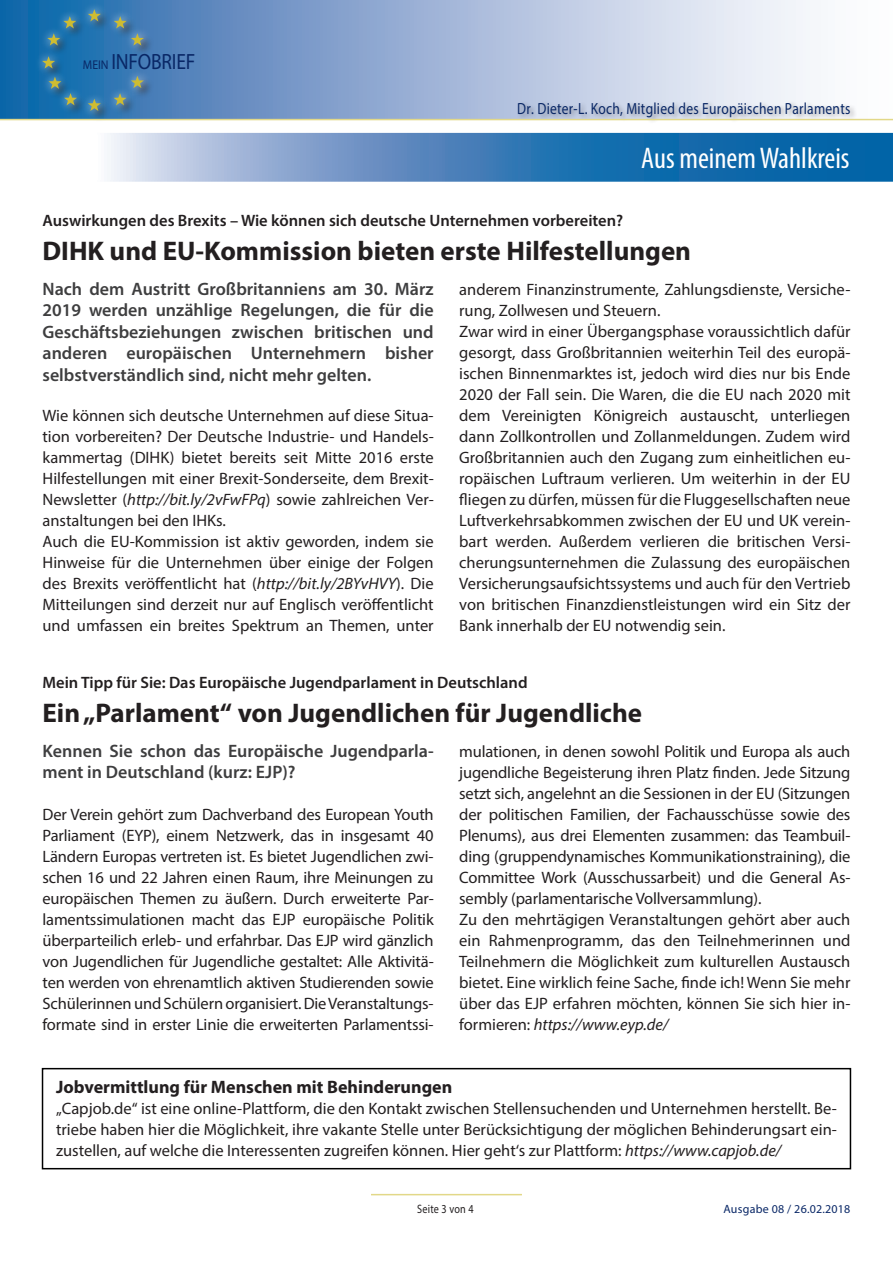
<style>
.page{position:relative;width:893px;height:1263px;background:#fff}
.page>*{position:absolute;margin:0;border:0;box-sizing:border-box;transform-origin:0 0}
.t1{font:condensed 30px "Myriad Pro";color:#fff}
.t2{font:700 27px "Myriad Pro";color:#231f20}
.t3{font:22.05px "Myriad Pro";letter-spacing:-.01em;color:#092766;scale:.88 1}
.t4{font:600 18px/21.6px "Myriad Pro";color:#3e3e3f;text-align:justify}
.t5{font:700 18px "Myriad Pro";color:#231f20}
.t6{font:16.5px/21px "Myriad Pro";color:#231f20}
.t7{font:600 16.5px "Myriad Pro";color:#231f20}
.t8{font:16.2px "Myriad Pro";letter-spacing:.02em;color:#092766;scale:.83 1}
.t9{font:12.15px "Myriad Pro";letter-spacing:.02em;color:#231f20;scale:.83 1}
.t10{font:12px "Myriad Pro";letter-spacing:.02em;color:#092766}
.s1{font-size:12.75px}
.s2{font-style:italic}
</style>
<div class="page">
<svg style="left:107px;top:133px;width:786px;height:49px;background:#4f8abe"></svg>
<svg style="left:0;top:0;width:893px;height:119px;background:#a6bcdb"></svg>
<div style="left:41px;top:8px;width:113px;height:114px;background:#231f20;opacity:.75"></div>
<div style="left:34px;top:2px;width:118px;height:117px;background:#fff;opacity:.75"></div>
<svg style="left:88px;top:9px;width:13px;height:12px"></svg>
<svg style="left:42px;top:56px;width:13px;height:13px"></svg>
<svg style="left:88px;top:99px;width:13px;height:12px"></svg>
<svg style="left:114px;top:76px;width:30px;height:29px"></svg>
<svg style="left:48px;top:77px;width:29px;height:28px"></svg>
<svg style="left:47px;top:16px;width:29px;height:30px"></svg>
<svg style="left:114px;top:16px;width:30px;height:30px"></svg>
<div style="left:517px;top:100px;width:340px;height:24px;background:#231f20;opacity:.39"></div>
<hr style="left:0;top:119px;width:893px;height:1px;background:#e2d888">
<hr style="left:371px;top:1194px;width:151px;height:1px;background:#e2d888">
<div style="left:42px;top:1068px;width:809px;height:101px;border:2px solid #000"></div>
<h3 class="t3" style="left:83px;top:48px;width:129px"><span class="s1">MEIN</span> Infobrief</h3>
<p class="t8" style="left:517px;top:98px;width:403px">Dr. Dieter-L. Koch, Mitglied des Europäischen Parlaments</p>
<h1 class="t1" style="left:641px;top:140px;width:210px">Aus meinem Wahlkreis</h1>
<p class="t7" style="left:43px;top:209px;width:582px">Auswirkungen des Brexits – Wie können sich deutsche Unternehmen vorbereiten?</p>
<h2 class="t2" style="left:43px;top:233px;width:650px">DIHK und EU-Kommission bieten erste Hilfestellungen</h2>
<p class="t4" style="left:43px;top:277px;width:393px">Nach dem Austritt Großbritanniens am 30. März 2019 werden unzählige Regelungen, die für die Geschäftsbeziehungen zwischen britischen und anderen europäischen Unternehmern bisher selbstverständlich sind, nicht mehr gelten.</p>
<p class="t6" style="left:43px;top:404px;width:393px">Wie können sich deutsche Unternehmen auf diese Situa&shy;tion vorbereiten? Der Deutsche Industrie- und Handels&shy;kammertag (DIHK) bietet bereits seit Mitte 2016 erste Hilfestellungen mit einer Brexit-Sonderseite, dem Brexit-Newsletter (<span class="s2">http://bit.ly/2vFwFPq</span>) sowie zahlreichen Ver&shy;anstaltungen bei den IHKs.<br>Auch die EU-Kommission ist aktiv geworden, indem sie Hinweise für die Unternehmen über einige der Folgen des Brexits veröffentlicht hat (<span class="s2">http://bit.ly/2BYvHVY</span>). Die Mitteilungen sind derzeit nur auf Englisch veröffentlicht und umfassen ein breites Spektrum an Themen, unter</p>
<p class="t6" style="left:459px;top:278px;width:393px">anderem Finanzinstrumente, Zahlungsdienste, Versiche&shy;rung, Zollwesen und Steuern.<br>Zwar wird in einer Übergangsphase voraussichtlich dafür gesorgt, dass Großbritannien weiterhin Teil des europä&shy;ischen Binnenmarktes ist, jedoch wird dies nur bis Ende 2020 der Fall sein. Die Waren, die die EU nach 2020 mit dem Vereinigten Königreich austauscht, unterliegen dann Zollkontrollen und Zollanmeldungen. Zudem wird Großbritannien auch den Zugang zum einheitlichen eu&shy;ropäischen Luftraum verlieren. Um weiterhin in der EU fliegen zu dürfen, müssen für die Fluggesellschaften neue Luftverkehrsabkommen zwischen der EU und UK verein&shy;bart werden. Außerdem verlieren die britischen Versi&shy;cherungsunternehmen die Zulassung des europäischen Versicherungsaufsichtssystems und auch für den Vertrieb von britischen Finanzdienstleistungen wird ein Sitz der Bank innerhalb der EU notwendig sein.</p>
<p class="t7" style="left:43px;top:672px;width:487px">Mein Tipp für Sie: Das Europäische Jugendparlament in Deutschland</p>
<h2 class="t2" style="left:43px;top:695px;width:601px">Ein „Parlament“ von Jugendlichen für Jugendliche</h2>
<p class="t4" style="left:43px;top:739px;width:393px">Kennen Sie schon das Europäische Jugendparla&shy;ment in Deutschland (kurz: EJP)?</p>
<p class="t6" style="left:43px;top:803px;width:393px;text-align:justify">Der Verein gehört zum Dachverband des European Youth Parliament (EYP), einem Netzwerk, das in insgesamt 40<br>Ländern Europas vertreten ist. Es bietet Jugendlichen zwi&shy;schen 16 und 22 Jahren einen Raum, ihre Meinungen zu europäischen Themen zu äußern. Durch erweiterte Par&shy;lamentssimulationen macht das EJP europäische Politik überparteilich erleb- und erfahrbar. Das EJP wird gänzlich von Jugendlichen für Jugendliche gestaltet: Alle Aktivitä&shy;ten werden von ehrenamtlich aktiven Studierenden sowie Schülerinnen und Schülern organisiert. Die Veranstaltungs&shy;formate sind in erster Linie die erweiterten Parlamentssi-</p>
<p class="t6" style="left:459px;top:740px;width:393px">mulationen, in denen sowohl Politik und Europa als auch jugendliche Begeisterung ihren Platz finden. Jede Sitzung setzt sich, angelehnt an die Sessionen in der EU (Sitzungen der politischen Familien, der Fachausschüsse sowie des Plenums), aus drei Elementen zusammen: das Teambuil&shy;ding (gruppendynamisches Kommunikationstraining), die Committee Work (Ausschussarbeit) und die General As&shy;sembly (parlamentarische Vollversammlung).<br>Zu den mehrtägigen Veranstaltungen gehört aber auch ein Rahmenprogramm, das den Teilnehmerinnen und Teilnehmern die Möglichkeit zum kulturellen Austausch bietet. Eine wirklich feine Sache, finde ich! Wenn Sie mehr über das EJP erfahren möchten, können Sie sich hier in&shy;formieren: <span class="s2">https://www.eyp.de/</span></p>
<p class="t5" style="left:56px;top:1075px;width:398px">Jobvermittlung für Menschen mit Behinderungen</p>
<p class="t6" style="left:56px;top:1097px;width:782px;text-align:justify">„Capjob.de“ ist eine online-Plattform, die den Kontakt zwischen Stellensuchenden und Unternehmen herstellt. Be&shy;triebe haben hier die Möglichkeit, ihre vakante Stelle unter Berücksichtigung der möglichen Behinderungsart ein&shy;zustellen, auf welche die Interessenten zugreifen können. Hier geht‘s zur Plattform: <span class="s2">https://www.capjob.de/</span></p>
<p class="t9" style="left:417px;top:1201px;width:69px">Seite 3 von 4</p>
<p class="t10" style="left:723px;top:1201px;width:128px">Ausgabe 08 / 26.02.2018</p>
</div>
